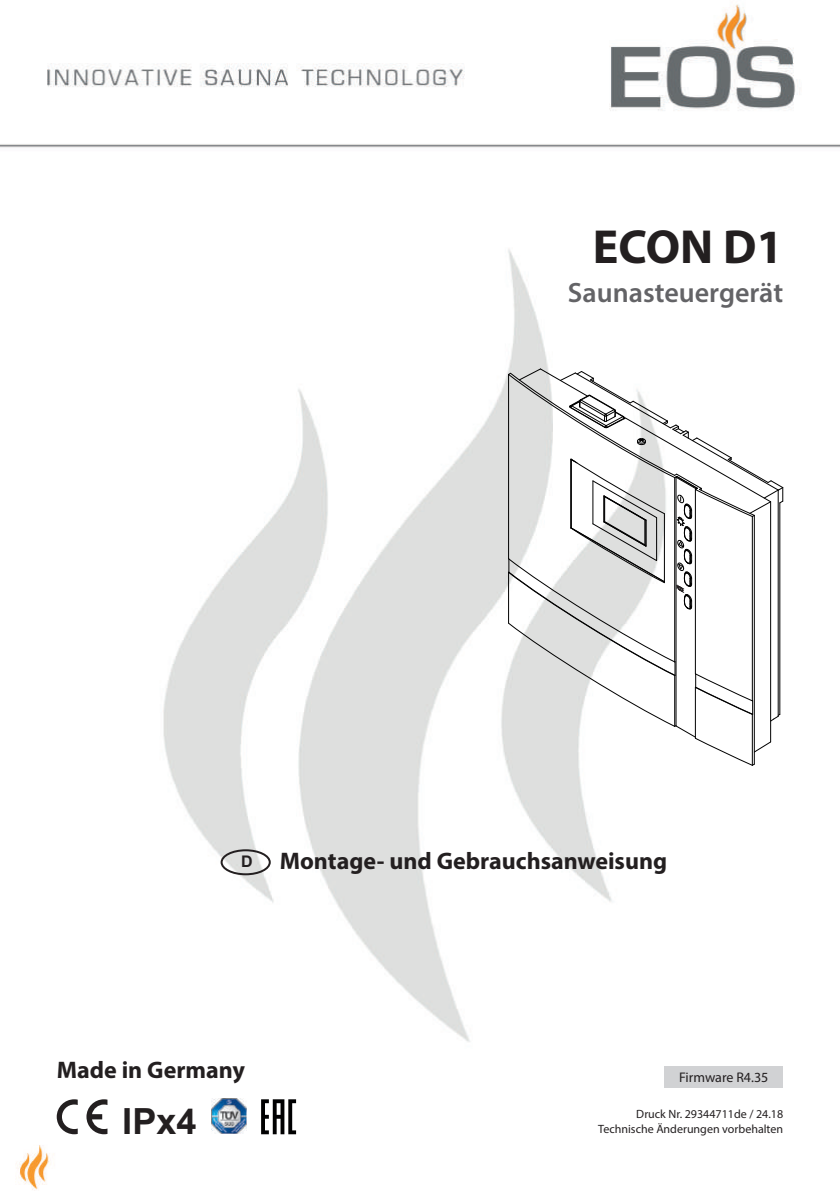
<style>
.page{position:relative;width:840px;height:1191px;background:#fff}
.page>*{position:absolute;margin:0;border:0;box-sizing:border-box;transform-origin:0 0}
.t1{font:700 48px "Myriad Pro";color:#231f20}
.t2{font:700 36px "Arial";color:#231f20}
.t3{font:600 28px "Myriad Pro";color:#636366}
.t4{font:700 24px "Myriad Pro";color:#231f20}
.t5{font:14px "Myriad Pro";color:#231f20}
.t6{font:12px/14.4px "Myriad Pro";color:#231f20;text-align:right}
.s1{font-family:"Arial";font-size:16px}
</style>
<div class="page">
<img style="left:0;top:4px;width:839px;height:1187px">
<img style="left:211px;top:1098px;width:35px;height:35px">
<svg style="left:57px;top:1099px;width:21px;height:35px"></svg>
<svg style="left:86px;top:1099px;width:21px;height:35px"></svg>
<svg style="left:261px;top:1099px;width:35px;height:35px"></svg>
<svg style="left:507px;top:368px;width:276px;height:398px"></svg>
<div style="left:220px;top:849px;width:50px;height:26px;border:2px solid #231f20;border-radius:50%"></div>
<div style="left:664px;top:1066px;width:118px;height:22px;background:#d1d2d4"></div>
<h1 class="t1" style="left:592px;top:215px;width:192px">ECON D1</h1>
<h3 class="t3" style="left:567px;top:274px;width:217px">Saunasteuergerät</h3>
<h3 class="t4" style="left:241px;top:845px;width:427px"><span class="s1">D</span> Montage- und Gebrauchsanweisung</h3>
<h3 class="t4" style="left:57px;top:1053px;width:190px">Made in Germany</h3>
<p class="t5" style="left:678px;top:1069px;width:91px">Firmware R4.35</p>
<h2 class="t2" style="left:122px;top:1096px;width:76px">IPx4</h2>
<p class="t6" style="left:598px;top:1107px;width:186px">Druck Nr. 29344711de / 24.18<br>Technische Änderungen vorbehalten</p>
</div>
